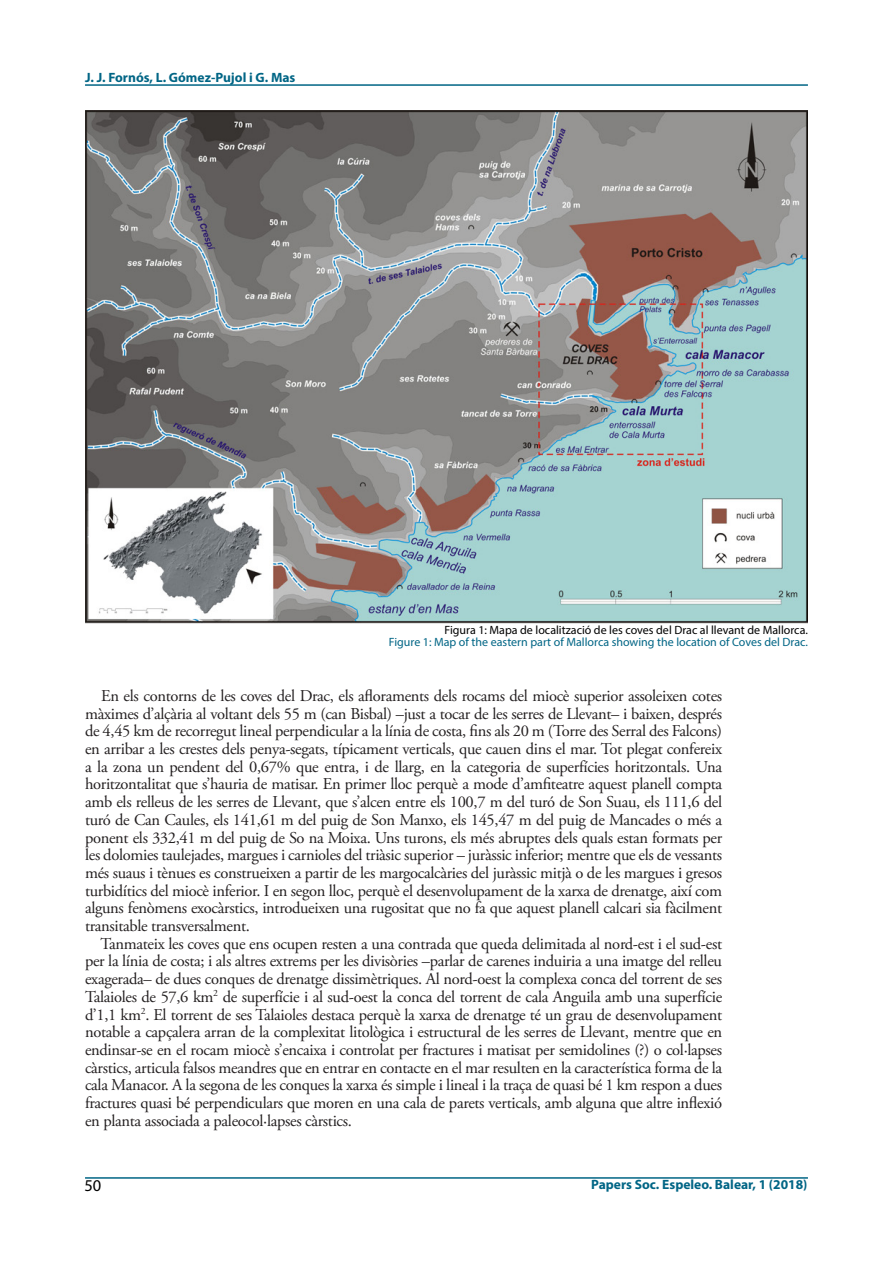
<style>
.page{position:relative;width:893px;height:1263px;background:#fff}
.page>*{position:absolute;margin:0;border:0;box-sizing:border-box;transform-origin:0 0}
.t1{font:16.5px/17.7px "Adobe Garamond Pro";letter-spacing:-.02em;color:#231f20;text-align:justify}
.t2{font:16.5px "Myriad Pro";color:#000}
.t3{font:700 13.5px "Myriad Pro";color:#006585}
.t4{font:12px "Myriad Pro";color:#006585}
.t5{font:12px "Myriad Pro";color:#000}
</style>
<div class="page">
<hr style="left:85px;top:84px;width:723px;height:2px;background:#006585">
<hr style="left:85px;top:1177px;width:723px;height:2px;background:#006585">
<img style="left:85px;top:111px;width:722px;height:512px">
<p class="t3" style="left:85px;top:68px;width:212px">J. J. Fornós, L. Gómez-Pujol i G. Mas</p>
<p class="t5" style="left:444px;top:623px;width:365px">Figura 1: Mapa de localització de les coves del Drac al llevant de Mallorca.</p>
<p class="t4" style="left:389px;top:635px;width:420px">Figure 1: Map of the eastern part of Mallorca showing the location of Coves del Drac.</p>
<p class="t1" style="left:85px;top:687px;width:639px;text-indent:16px">En els contorns de les coves del Drac, els afloraments dels rocams del miocè superior assoleixen cotes màximes d’alçària al voltant dels 55 m (can Bisbal) –just a tocar de les serres de Llevant– i baixen, després de 4,45 km de recorregut lineal perpendicular a la línia de costa, fins als 20 m (Torre des Serral des Falcons) en arribar a les crestes dels penya-segats, típicament verticals, que cauen dins el mar. Tot plegat confereix a la zona un pendent del 0,67% que entra, i de llarg, en la categoria de superfícies horitzontals. Una horitzontalitat que s’hauria de matisar. En primer lloc perquè a mode d’amfiteatre aquest planell compta amb els relleus de les serres de Llevant, que s’alcen entre els 100,7 m del turó de Son Suau, els 111,6 del turó de Can Caules, els 141,61 m del puig de Son Manxo, els 145,47 m del puig de Mancades o més a ponent els 332,41 m del puig de So na Moixa. Uns turons, els més abruptes dels quals estan formats per les dolomies taulejades, margues i carnioles del triàsic superior – juràssic inferior; mentre que els de vessants més suaus i tènues es construeixen a partir de les margocalcàries del juràssic mitjà o de les margues i gresos turbidítics del miocè inferior. I en segon lloc, perquè el desenvolupament de la xarxa de drenatge, així com alguns fenòmens exocàrstics, introdueixen una rugositat que no fa que aquest planell calcari sia fàcilment transitable transversalment.</p>
<p class="t1" style="left:85px;top:935px;width:639px;text-indent:15px">Tanmateix les coves que ens ocupen resten a una contrada que queda delimitada al nord-est i el sud-est per la línia de costa; i als altres extrems per les divisòries –parlar de carenes induiria a una imatge del relleu exagerada– de dues conques de drenatge dissimètriques. Al nord-oest la complexa conca del torrent de ses Talaioles de 57,6 km<sup>2</sup> de superfície i al sud-oest la conca del torrent de cala Anguila amb una superfície d’1,1 km<sup>2</sup>. El torrent de ses Talaioles destaca perquè la xarxa de drenatge té un grau de desenvolupament notable a capçalera arran de la complexitat litològica i estructural de les serres de Llevant, mentre que en endinsar-se en el rocam miocè s’encaixa i controlat per fractures i matisat per semidolines (?) o col·lapses càrstics, articula falsos meandres que en entrar en contacte en el mar resulten en la característica forma de la cala Manacor. A la segona de les conques la xarxa és simple i lineal i la traça de quasi bé 1 km respon a dues fractures quasi bé perpendiculars que moren en una cala de parets verticals, amb alguna que altre inflexió en planta associada a paleocol·lapses càrstics.</p>
<p class="t2" style="left:84px;top:1175px;width:18px">50</p>
<p class="t3" style="left:591px;top:1176px;width:218px">Papers Soc. Espeleo. Balear, 1 (2018)</p>
</div>
